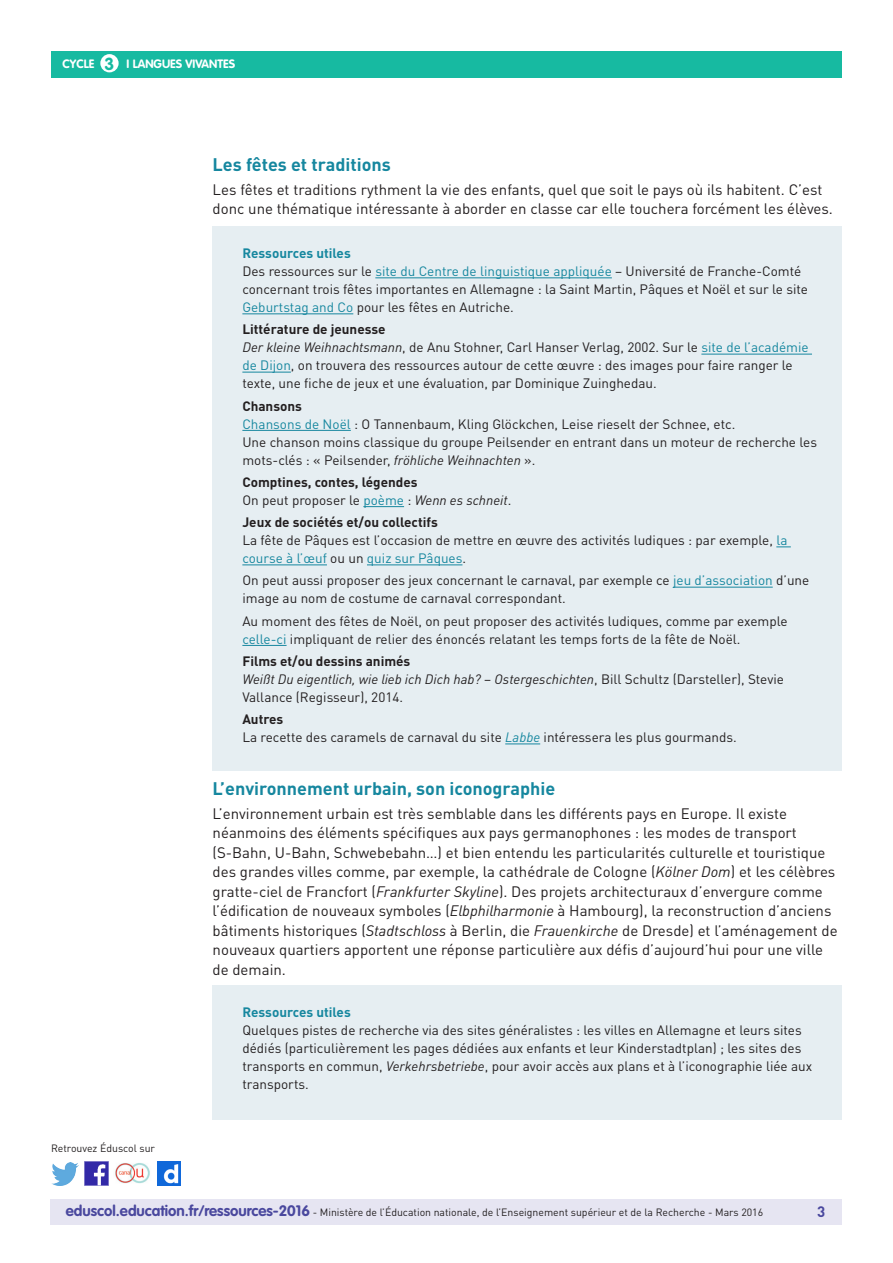
<style>
.page{position:relative;width:893px;height:1263px;background:#fff}
.page>*{position:absolute;margin:0;border:0;box-sizing:border-box;transform-origin:0 0}
._04_Titre_de_niveau{font:700 18px "DIN Pro";color:#16879f}
.t1{font:700 17.25px "VAG Rounded Std";color:#17baa1}
._06_Texte_courant{font:15px/19.5px "DIN Pro";color:#231f20}
.t2{font:700 15px "DIN Pro";color:#4a489e}
._15_texte_encadré{font:13.5px/18px "DIN Pro";color:#231f20}
._15_Sous_titre_encad{font:700 13.5px "DIN Pro";color:#231f20}
._15_Titre_encadré{font:700 13.5px "DIN Pro";color:#16879f}
.t3{font:700 12px "VAG Rounded Std";color:#fff}
.t4{font:10.5px "DIN Pro";color:#231f20}
.s1{color:#16879f}
.s2{font-style:italic}
.s3{font-style:italic;color:#16879f}
.s4{font-family:"VAG Rounded Std";font-weight:700;font-size:15px;color:#4a489e}
</style>
<div class="page">
<div style="left:50px;top:1199px;width:791px;height:26px;background:#e6e5f2"></div>
<div style="left:51px;top:51px;width:791px;height:27px;background:#17baa1"></div>
<div style="left:100px;top:54px;width:19px;height:18px;background:#fff;border-radius:50%"></div>
<img style="left:85px;top:1162px;width:23px;height:23px">
<img style="left:51px;top:1163px;width:28px;height:22px">
<img style="left:158px;top:1162px;width:22px;height:23px">
<img style="left:115px;top:1163px;width:35px;height:21px">
<div style="left:213px;top:226px;width:629px;height:544px;background:#e6eef2"></div>
<hr style="left:375px;top:277px;width:237px;height:1px;background:#16879f">
<hr style="left:242px;top:313px;width:111px;height:1px;background:#16879f">
<hr style="left:701px;top:354px;width:111px;height:1px;background:#16879f">
<hr style="left:242px;top:372px;width:49px;height:1px;background:#16879f">
<hr style="left:242px;top:430px;width:109px;height:1px;background:#16879f">
<hr style="left:363px;top:506px;width:41px;height:1px;background:#16879f">
<svg style="left:776px;top:546px;width:15px;height:1px"></svg>
<hr style="left:242px;top:564px;width:85px;height:1px;background:#16879f">
<hr style="left:367px;top:564px;width:95px;height:1px;background:#16879f">
<hr style="left:673px;top:587px;width:100px;height:1px;background:#16879f">
<hr style="left:242px;top:645px;width:45px;height:1px;background:#16879f">
<hr style="left:505px;top:743px;width:35px;height:1px;background:#16879f">
<div style="left:213px;top:985px;width:629px;height:135px;background:#e6eef2"></div>
<p class="t1" style="left:105px;top:53px;width:11px">3</p>
<p class="t3" style="left:63px;top:57px;width:33px">CYCLE</p>
<p class="t3" style="left:127px;top:57px;width:110px">I LANGUES VIVANTES</p>
<p class="_04_Titre_de_niveau" style="left:213px;top:153px;width:180px">Les fêtes et traditions</p>
<p class="_06_Texte_courant" style="left:213px;top:179px;width:622px">Les fêtes et traditions rythment la vie des enfants, quel que soit le pays où ils habitent. C’est donc une thématique intéressante à aborder en classe car elle touchera forcément les élèves.</p>
<p class="_15_Titre_encadré" style="left:242px;top:244px;width:110px">Ressources utiles</p>
<p class="_15_texte_encadré" style="left:242px;top:262px;width:567px">Des ressources sur le <span class="s1">site du Centre de linguistique appliquée</span> – Université de Franche-Comté concernant trois fêtes importantes en Allemagne : la Saint Martin, Pâques et Noël et sur le site<br><span class="s1">Geburtstag and Co</span> pour les fêtes en Autriche.</p>
<p class="_15_Sous_titre_encad" style="left:242px;top:320px;width:145px">Littérature de jeunesse</p>
<p class="_15_texte_encadré" style="left:242px;top:338px;width:568px"><span class="s2">Der kleine Weihnachtsmann</span>, de Anu Stohner, Carl Hanser Verlag, 2002. Sur le <span class="s1">site de l’académie de Dijon</span>, on trouvera des ressources autour de cette œuvre : des images pour faire ranger le texte, une fiche de jeux et une évaluation, par Dominique Zuinghedau.</p>
<p class="_15_Sous_titre_encad" style="left:242px;top:397px;width:61px">Chansons</p>
<p class="_15_texte_encadré" style="left:242px;top:414px;width:494px"><span class="s1">Chansons de Noël</span> : O Tannenbaum, Kling Glöckchen, Leise rieselt der Schnee, etc.</p>
<p class="_15_texte_encadré" style="left:242px;top:432px;width:576px">Une chanson moins classique du groupe Peilsender en entrant dans un moteur de recherche les mots-clés : « Peilsender, <span class="s2">fröhliche Weihnachten</span> ».</p>
<p class="_15_Sous_titre_encad" style="left:242px;top:473px;width:177px">Comptines, contes, légendes</p>
<p class="_15_texte_encadré" style="left:242px;top:491px;width:270px">On peut proposer le <span class="s1">poème</span> : <span class="s2">Wenn es schneit</span>.</p>
<p class="_15_Sous_titre_encad" style="left:242px;top:513px;width:197px">Jeux de sociétés et/ou collectifs</p>
<p class="_15_texte_encadré" style="left:242px;top:531px;width:547px">La fête de Pâques est l’occasion de mettre en œuvre des activités ludiques : par exemple, <span class="s1">la course à l’œuf</span> ou un <span class="s1">quiz sur Pâques</span>.</p>
<p class="_15_texte_encadré" style="left:242px;top:571px;width:568px">On peut aussi proposer des jeux concernant le carnaval, par exemple ce <span class="s1">jeu d’association</span> d’une image au nom de costume de carnaval correspondant.</p>
<p class="_15_texte_encadré" style="left:242px;top:611px;width:547px">Au moment des fêtes de Noël, on peut proposer des activités ludiques, comme par exemple <span class="s1">celle-ci</span> impliquant de relier des énoncés relatant les temps forts de la fête de Noël.</p>
<p class="_15_Sous_titre_encad" style="left:242px;top:652px;width:169px">Films et/ou dessins animés</p>
<p class="_15_texte_encadré" style="left:242px;top:670px;width:543px"><span class="s2">Weißt Du eigentlich, wie lieb ich Dich hab?</span> – <span class="s2">Ostergeschichten</span>, Bill Schultz (Darsteller), Stevie<br>Vallance (Regisseur), 2014.</p>
<p class="_15_Sous_titre_encad" style="left:242px;top:710px;width:42px">Autres</p>
<p class="_15_texte_encadré" style="left:242px;top:728px;width:496px">La recette des caramels de carnaval du site <span class="s3">Labbe</span> intéressera les plus gourmands.</p>
<p class="_04_Titre_de_niveau" style="left:213px;top:777px;width:344px">L’environnement urbain, son iconographie</p>
<p class="_06_Texte_courant" style="left:213px;top:803px;width:627px">L’environnement urbain est très semblable dans les différents pays en Europe. Il existe néanmoins des éléments spécifiques aux pays germanophones : les modes de transport (S-Bahn, U-Bahn, Schwebebahn…) et bien entendu les particularités culturelle et touristique des grandes villes comme, par exemple, la cathédrale de Cologne (<span class="s2">Kölner Dom</span>) et les célèbres gratte-ciel de Francfort (<span class="s2">Frankfurter Skyline</span>). Des projets architecturaux d’envergure comme l’édification de nouveaux symboles (<span class="s2">Elbphilharmonie</span> à Hambourg), la reconstruction d’anciens bâtiments historiques (<span class="s2">Stadtschloss</span> à Berlin, die <span class="s2">Frauenkirche</span> de Dresde) et l’aménagement de nouveaux quartiers apportent une réponse particulière aux défis d’aujourd’hui pour une ville de demain.</p>
<p class="t4" style="left:51px;top:1141px;width:106px">Retrouvez Éduscol sur</p>
<p class="_15_Titre_encadré" style="left:242px;top:1003px;width:110px">Ressources utiles</p>
<p class="_15_texte_encadré" style="left:242px;top:1020px;width:571px">Quelques pistes de recherche via des sites généralistes : les villes en Allemagne et leurs sites dédiés (particulièrement les pages dédiées aux enfants et leur Kinderstadtplan) ; les sites des transports en commun, <span class="s2">Verkehrsbetriebe</span>, pour avoir accès aux plans et à l’iconographie liée aux transports.</p>
<p class="t4" style="left:66px;top:1205px;width:699px"><span class="s4">eduscol.education.fr/ressources-2016</span> - Ministère de l’Éducation nationale, de l’Enseignement supérieur et de la Recherche - Mars 2016</p>
<p class="t2" style="left:817px;top:1201px;width:10px">3</p>
</div>
